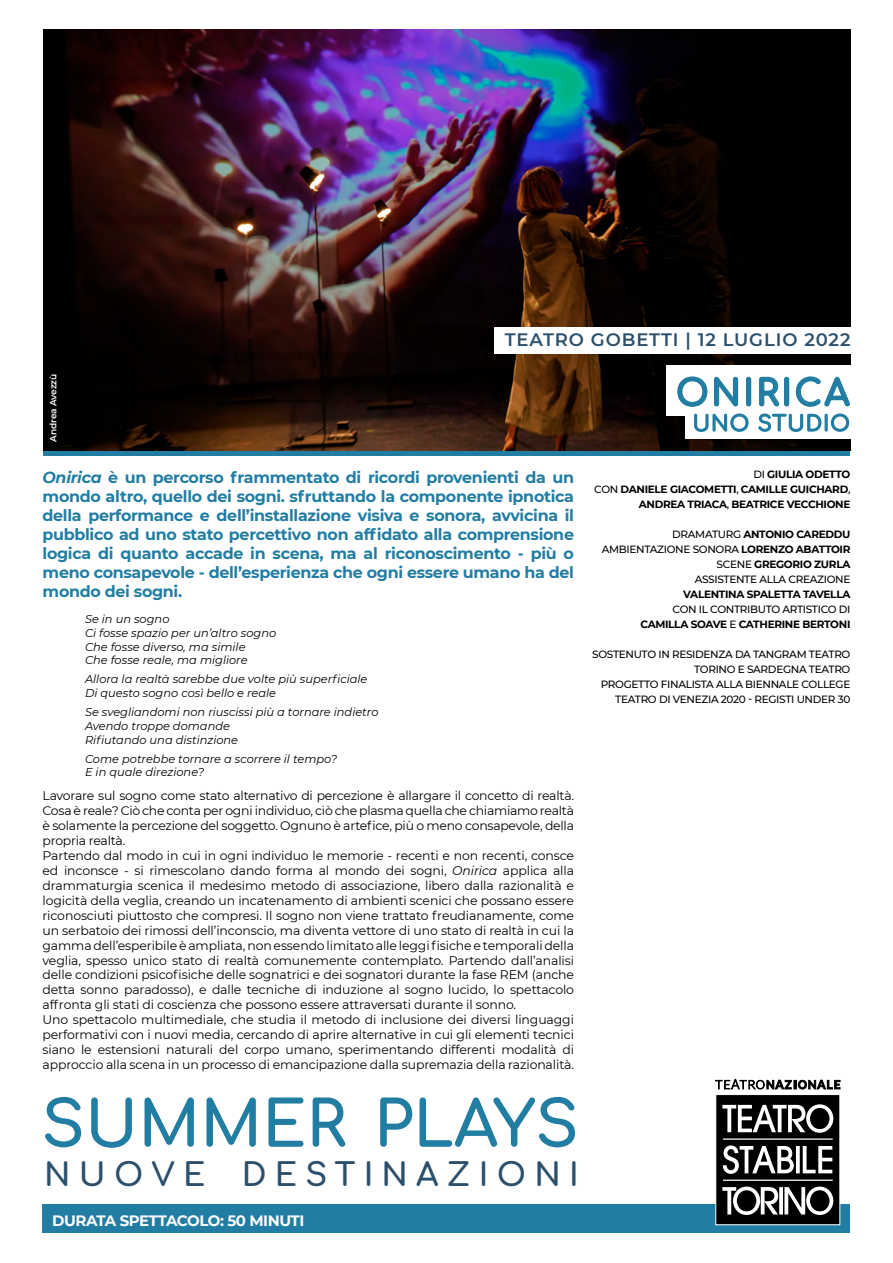
<style>
.page{position:relative;width:893px;height:1263px;background:#fff}
.page>*{position:absolute;margin:0;border:0;box-sizing:border-box;transform-origin:0 0}
.t1{font:700 63.15px "Comfortaa";color:#227da3}
.t2{font:700 36px "Comfortaa";color:#227da3}
.t3{font:700 31.8px "Comfortaa";letter-spacing:.26em;color:#2c506c}
.t4{font:21px "Comfortaa";letter-spacing:.06em;color:#227da3}
.t5{font:600 18px "Montserrat";letter-spacing:.05em;color:#2c506c}
.t6{font:700 15.9px/19px "Montserrat";letter-spacing:-.02em;color:#227da3;text-align:justify}
.t7{font:700 15px "Montserrat";letter-spacing:-.03em;color:#fff}
.t8{font:12.45px/15px "Montserrat";letter-spacing:-.01em;color:#000}
.t9{font:italic 11.4px/13.6px "Montserrat";color:#000}
.t10{font:500 10.5px/15px "Montserrat";letter-spacing:-.03em;color:#000;text-align:right}
.t11{font:700 10.5px/15px "Montserrat";letter-spacing:-.03em;color:#000;text-align:right}
.t12{font:600 9px "Montserrat";letter-spacing:-.01em;color:#fff}
.s1{font-style:italic}
.s2{font-weight:500}
.s3{font-weight:700}
</style>
<div class="page">
<img style="left:43px;top:30px;width:807px;height:421px">
<div style="left:494px;top:327px;width:399px;height:27px;background:#fff"></div>
<div style="left:43px;top:1204px;width:807px;height:29px;background:#227da3"></div>
<div style="left:43px;top:451px;width:807px;height:5px;background:#227da3"></div>
<div style="left:716px;top:1094px;width:124px;height:131px;background:#000"></div>
<svg style="left:722px;top:1104px;width:111px;height:111px"></svg>
<svg style="left:715px;top:1079px;width:125px;height:11px"></svg>
<div style="left:666px;top:366px;width:227px;height:50px;background:#fff"></div>
<div style="left:685px;top:400px;width:208px;height:39px;background:#fff"></div>
<svg style="left:677px;top:376px;width:173px;height:57px"></svg>
<p class="t12" style="left:47px;top:442px;width:69px;rotate:-90deg">ANDREA AVEZZÙ</p>
<h3 class="t5" style="left:505px;top:327px;width:347px">TEATRO GOBETTI | 12 LUGLIO 2022</h3>
<h2 class="t2" style="left:676px;top:359px;width:55px">ONIRI</h2>
<h2 class="t2" style="left:794px;top:359px;width:56px">CA</h2>
<h3 class="t4" style="left:693px;top:404px;width:158px">UNO STUDIO</h3>
<p class="t6" style="left:43px;top:467px;width:533px"><span class="s1">Onirica</span> è un percorso frammentato di ricordi provenienti da un mondo altro, quello dei sogni. sfruttando la componente ipnotica della performance e dell’installazione visiva e sonora, avvicina il pubblico ad uno stato percettivo non affidato alla comprensione logica di quanto accade in scena, ma al riconoscimento - più o meno consapevole - dell’esperienza che ogni essere umano ha del mondo dei sogni.</p>
<p class="t9" style="left:85px;top:612px;width:193px">Se in un sogno<br>Ci fosse spazio per un’altro sogno<br>Che fosse diverso, ma simile<br>Che fosse reale, ma migliore</p>
<p class="t9" style="left:85px;top:672px;width:284px">Allora la realtà sarebbe due volte più superficiale<br>Di questo sogno così bello e reale</p>
<p class="t9" style="left:85px;top:705px;width:295px">Se svegliandomi non riuscissi più a tornare indietro<br>Avendo troppe domande<br>Rifiutando una distinzione</p>
<p class="t9" style="left:85px;top:751px;width:254px">Come potrebbe tornare a scorrere il tempo?<br>E in quale direzione?</p>
<p class="t8" style="left:43px;top:788px;width:533px">Lavorare sul sogno come stato alternativo di percezione è allargare il concetto di realtà.<br>Cosa è reale? Ciò che conta per ogni individuo, ciò che plasma quella che chiamiamo realtà è solamente la percezione del soggetto. Ognuno è artefice, più o meno consapevole, della propria realtà.<br>Partendo dal modo in cui in ogni individuo le memorie - recenti e non recenti, consce ed inconsce - si rimescolano dando forma al mondo dei sogni, <span class="s1">Onirica</span> applica alla drammaturgia scenica il medesimo metodo di associazione, libero dalla razionalità e logicità della veglia, creando un incatenamento di ambienti scenici che possano essere riconosciuti piuttosto che compresi. Il sogno non viene trattato freudianamente, come un serbatoio dei rimossi dell’inconscio, ma diventa vettore di uno stato di realtà in cui la gamma dell’esperibile è ampliata, non essendo limitato alle leggi fisiche e temporali della veglia, spesso unico stato di realtà comunemente contemplato. Partendo dall’analisi delle condizioni psicofisiche delle sognatrici e dei sognatori durante la fase REM (anche detta sonno paradosso), e dalle tecniche di induzione al sogno lucido, lo spettacolo affronta gli stati di coscienza che possono essere attraversati durante il sonno.<br>Uno spettacolo multimediale, che studia il metodo di inclusione dei diversi linguaggi performativi con i nuovi media, cercando di aprire alternative in cui gli elementi tecnici siano le estensioni naturali del corpo umano, sperimentando differenti modalità di approccio alla scena in un processo di emancipazione dalla supremazia della razionalità.</p>
<h1 class="t1" style="left:41px;top:1065px;width:539px">SUMMER PLAYS</h1>
<h3 class="t3" style="left:44px;top:1145px;width:536px">NUOVE DESTINAZIONI</h3>
<p class="t7" style="left:52px;top:1209px;width:254px">durata spettacolo: 50 Minuti</p>
<p class="t11" style="left:594px;top:466px;width:258px"><span class="s2">DI</span> Giulia Odetto<br><span class="s2">CON</span> Daniele Giacom etti<span class="s2">,</span> Cam ille Guichard<span class="s2">,<br></span>Andrea Triaca<span class="s2">,</span> Beatrice Vecchione</p>
<p class="t10" style="left:602px;top:526px;width:250px">DRAMATURG <span class="s3">Antonio Careddu<br></span>AMBIENTAZIONE SONORA <span class="s3">Lorenzo Abattoir<br></span>SCENE <span class="s3">Gregorio Zurla<br></span>ASSISTENTE ALLA CREAZIONE</p>
<p class="t11" style="left:683px;top:586px;width:169px">Valentina Spaletta Tavella</p>
<p class="t11" style="left:640px;top:601px;width:212px"><span class="s2">CON IL CONTRIBUTO ARTISTICO DI<br></span>Cam illa Soave <span class="s2">E</span> Catherine Bertoni</p>
<p class="t10" style="left:592px;top:646px;width:260px">SOSTENUTO IN RESIDENZA DA TANGRAM TEATRO TORINO E SARDEGNA TEATRO<br>PROGETTO FINALISTA ALLA BIENNALE COLLEGE TEATRO DI VENEZIA 2020 - REGISTI UNDER 30</p>
</div>
